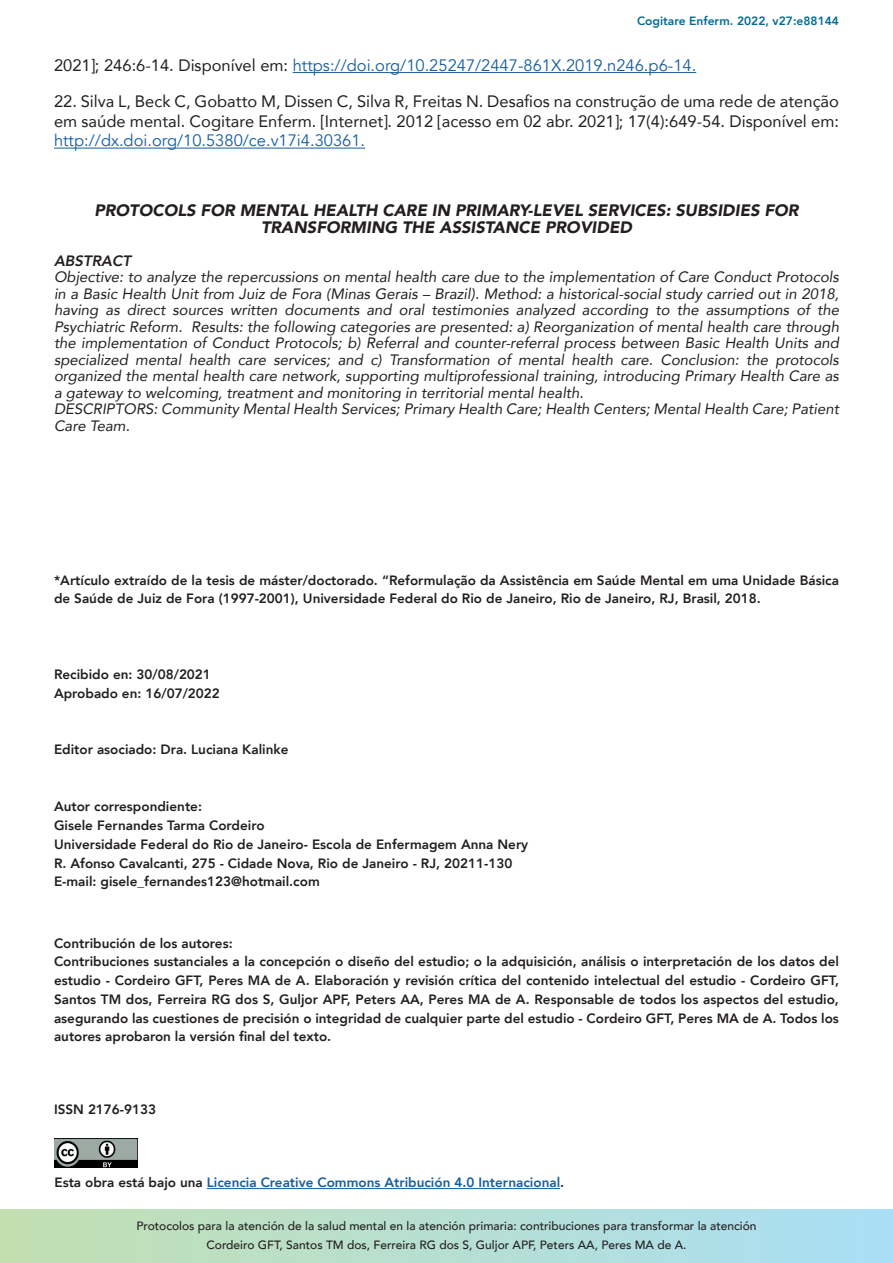
<style>
.page{position:relative;width:893px;height:1263px;background:#fff}
.page>*{position:absolute;margin:0;border:0;box-sizing:border-box;transform-origin:0 0}
.TEXTO{font:16.5px/19.5px "Avenir";color:#231f20;text-align:justify}
.t1{font:italic 900 16.5px/16.5px "Avenir";color:#231f20;text-align:center}
.TEXTO-2{font:16.5px "Avenir";color:#175d9e}
.t2{font:italic 15px/16.5px "Avenir";color:#231f20;text-align:justify}
.t3{font:italic 800 15px "Avenir";color:#231f20}
.Correspondentes{font:800 13.5px/18.8px "Avenir";color:#231f20;text-align:justify}
.Legenda{font:800 13.5px/18.8px "Avenir";color:#231f20}
.t4{font:800 13.5px "Avenir";color:#175d9e}
.t5{font:500 12px/18.6px "Avenir";color:#231f20;text-align:center}
.t6{font:800 12px "Avenir";color:#006c95}
.s1{color:#231f20}
.s2{color:#175d9e}
</style>
<div class="page">
<svg style="left:0;top:1209px;width:893px;height:54px;background:#b6dfd2"></svg>
<hr style="left:293px;top:72px;width:403px;height:1px;background:#175d9e">
<hr style="left:54px;top:148px;width:311px;height:1px;background:#175d9e">
<img style="left:54px;top:1139px;width:84px;height:29px">
<hr style="left:207px;top:1188px;width:353px;height:1px;background:#175d9e">
<p class="t6" style="left:637px;top:10px;width:203px">Cogitare Enferm. 2022, v27:e88144</p>
<p class="TEXTO-2" style="left:54px;top:55px;width:644px"><span class="s1">2021]; 246:6-14. Disponível em:</span> https://doi.org/10.25247/2447-861X.2019.n246.p6-14.</p>
<p class="TEXTO" style="left:54px;top:91px;width:786px">22. Silva L, Beck C, Gobatto M, Dissen C, Silva R, Freitas N. Desafios na construção de uma rede de atenção em saúde mental. Cogitare Enferm. [Internet]. 2012 [acesso em 02 abr. 2021]; 17(4):649-54. Disponível em: <span class="s2">http://dx.doi.org/10.5380/ce.v17i4.30361.</span></p>
<p class="t1" style="left:94px;top:202px;width:706px">PROTOCOLS FOR MENTAL HEALTH CARE IN PRIMARY-LEVEL SERVICES: SUBSIDIES FOR<br>TRANSFORMING THE ASSISTANCE PROVIDED</p>
<p class="t3" style="left:54px;top:252px;width:78px">ABSTRACT</p>
<p class="t2" style="left:54px;top:269px;width:786px">Objective: to analyze the repercussions on mental health care due to the implementation of Care Conduct Protocols in a Basic Health Unit from Juiz de Fora (Minas Gerais – Brazil). Method: a historical-social study carried out in 2018, having as direct sources written documents and oral testimonies analyzed according to the assumptions of the Psychiatric Reform. Results: the following categories are presented: a) Reorganization of mental health care through the implementation of Conduct Protocols; b) Referral and counter-referral process between Basic Health Units and specialized mental health care services; and c) Transformation of mental health care. Conclusion: the protocols organized the mental health care network, supporting multiprofessional training, introducing Primary Health Care as a gateway to welcoming, treatment and monitoring in territorial mental health.</p>
<p class="t2" style="left:54px;top:401px;width:786px">DESCRIPTORS: Community Mental Health Services; Primary Health Care; Health Centers; Mental Health Care; Patient<br>Care Team.</p>
<p class="Legenda" style="left:54px;top:570px;width:786px">*Artículo extraído de la tesis de máster/doctorado. “Reformulação da Assistência em Saúde Mental em uma Unidade Básica de Saúde de Juiz de Fora (1997-2001), Universidade Federal do Rio de Janeiro, Rio de Janeiro, RJ, Brasil, 2018.</p>
<p class="Correspondentes" style="left:54px;top:664px;width:158px">Recibido en: 30/08/2021</p>
<p class="Correspondentes" style="left:54px;top:683px;width:167px">Aprobado en: 16/07/2022</p>
<p class="Correspondentes" style="left:54px;top:739px;width:236px">Editor asociado: Dra. Luciana Kalinke</p>
<p class="Correspondentes" style="left:54px;top:796px;width:149px">Autor correspondiente:</p>
<p class="Correspondentes" style="left:54px;top:815px;width:212px">Gisele Fernandes Tarma Cordeiro</p>
<p class="Correspondentes" style="left:54px;top:834px;width:476px">Universidade Federal do Rio de Janeiro- Escola de Enfermagem Anna Nery</p>
<p class="Correspondentes" style="left:54px;top:853px;width:460px">R. Afonso Cavalcanti, 275 - Cidade Nova, Rio de Janeiro - RJ, 20211-130</p>
<p class="Correspondentes" style="left:54px;top:871px;width:267px">E-mail: gisele_fernandes123@hotmail.com</p>
<p class="Correspondentes" style="left:54px;top:933px;width:180px">Contribución de los autores:</p>
<p class="Correspondentes" style="left:54px;top:951px;width:786px">Contribuciones sustanciales a la concepción o diseño del estudio; o la adquisición, análisis o interpretación de los datos del estudio - Cordeiro GFT, Peres MA de A. Elaboración y revisión crítica del contenido intelectual del estudio - Cordeiro GFT, Santos TM dos, Ferreira RG dos S, Guljor APF, Peters AA, Peres MA de A. Responsable de todos los aspectos del estudio, asegurando las cuestiones de precisión o integridad de cualquier parte del estudio - Cordeiro GFT, Peres MA de A. Todos los autores aprobaron la versión final del texto.</p>
<p class="Legenda" style="left:54px;top:1098px;width:104px">ISSN 2176-9133</p>
<p class="t4" style="left:54px;top:1170px;width:511px"><span class="s1">Esta obra está bajo una</span> Licencia Creative Commons Atribución 4.0 Internacional<span class="s1">.</span></p>
<p class="t5" style="left:136px;top:1216px;width:622px">Protocolos para la atención de la salud mental en la atención primaria: contribuciones para transformar la atención<br>Cordeiro GFT, Santos TM dos, Ferreira RG dos S, Guljor APF, Peters AA, Peres MA de A.</p>
</div>
